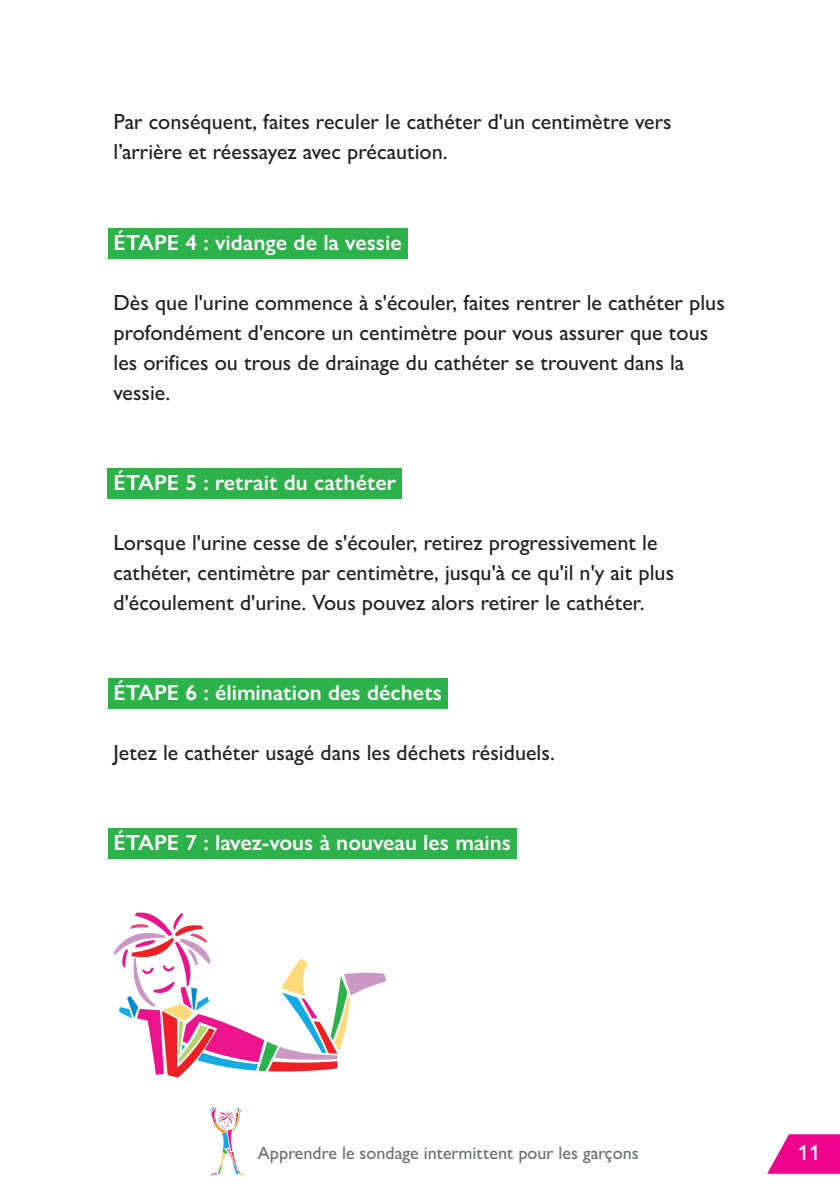
<style>
.page{position:relative;width:840px;height:1191px;background:#fff}
.page>*{position:absolute;margin:0;border:0;box-sizing:border-box;transform-origin:0 0}
.t1{font:500 22px/30px "Gill Sans Nova";color:#231f20}
.t2{font:600 22px "Gill Sans Nova";color:#fff}
.t3{font:500 22px "Gill Sans Nova";color:#fff}
.t4{font:500 18px "Gill Sans Nova";color:#6c6d70}
</style>
<div class="page">
<svg style="left:767px;top:1134px;width:72px;height:39px"></svg>
<svg style="left:210px;top:1106px;width:35px;height:69px"></svg>
<div style="left:108px;top:228px;width:299px;height:30px;background:#2db14a"></div>
<div style="left:108px;top:468px;width:293px;height:30px;background:#2db14a"></div>
<div style="left:108px;top:678px;width:339px;height:30px;background:#2db14a"></div>
<div style="left:108px;top:828px;width:408px;height:30px;background:#2db14a"></div>
<svg style="left:113px;top:912px;width:273px;height:165px"></svg>
<p class="t1" style="left:113px;top:107px;width:559px">Par conséquent, faites reculer le cathéter d'un centimètre vers l’arrière et réessayez avec précaution.</p>
<p class="t2" style="left:113px;top:228px;width:289px">ÉTAPE 4 : vidange de la vessie</p>
<p class="t1" style="left:113px;top:287px;width:612px">Dès que l'urine commence à s'écouler, faites rentrer le cathéter plus profondément d'encore un centimètre pour vous assurer que tous les orifices ou trous de drainage du cathéter se trouvent dans la vessie.</p>
<p class="t2" style="left:113px;top:468px;width:284px">ÉTAPE 5 : retrait du cathéter</p>
<p class="t1" style="left:113px;top:527px;width:562px">Lorsque l'urine cesse de s'écouler, retirez progressivement le cathéter, centimètre par centimètre, jusqu'à ce qu'il n'y ait plus d'écoulement d'urine. Vous pouvez alors retirer le cathéter.</p>
<p class="t2" style="left:113px;top:678px;width:330px">ÉTAPE 6 : élimination des déchets</p>
<p class="t1" style="left:113px;top:737px;width:443px">Jetez le cathéter usagé dans les déchets résiduels.</p>
<p class="t2" style="left:113px;top:828px;width:399px">ÉTAPE 7 : lavez-vous à nouveau les mains</p>
<p class="t4" style="left:258px;top:1141px;width:382px">Apprendre le sondage intermittent pour les garçons</p>
<p class="t3" style="left:797px;top:1138px;width:23px">11</p>
</div>
